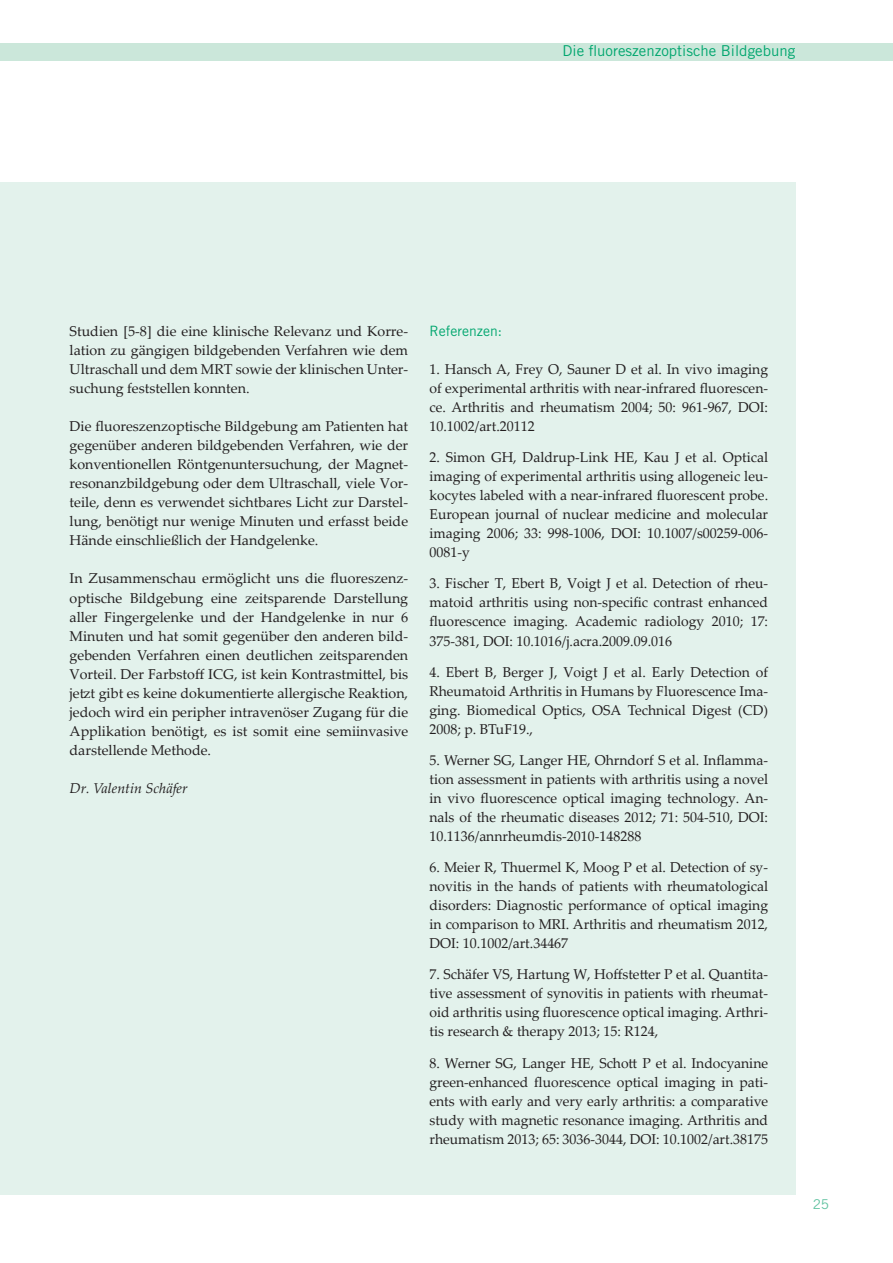
<style>
.page{position:relative;width:893px;height:1263px;background:#fff}
.page>*{position:absolute;margin:0;border:0;box-sizing:border-box;transform-origin:0 0}
.t1{font:15px "Trade Gothic LT Std";color:#00a66e}
.t2{font:14.25px/19px "Palatino Linotype";color:#231f20;text-align:justify}
.t3{font:italic 14.25px "Palatino Linotype";color:#231f20}
.t4{font:14.25px "Trade Gothic LT Std";color:#00a66e}
.t5{font:13.5px "Trade Gothic LT Std";color:#60c2a0}
</style>
<div class="page">
<div style="left:0;top:44px;width:893px;height:17px;background:#cbe7da"></div>
<div style="left:0;top:182px;width:795px;height:1013px;background:#e3f2ec"></div>
<p class="t1" style="left:563px;top:42px;width:234px">Die fluoreszenzoptische Bildgebung</p>
<p class="t2" style="left:70px;top:321px;width:340px">Studien [5-8] die eine klinische Relevanz und Korre&shy;lation zu gängigen bildgebenden Verfahren wie dem Ultraschall und dem MRT sowie der klinischen Unter&shy;suchung feststellen konnten.</p>
<p class="t2" style="left:70px;top:416px;width:340px">Die fluoreszenzoptische Bildgebung am Patienten hat gegenüber anderen bildgebenden Verfahren, wie der konventionellen Röntgenuntersuchung, der Magnet&shy;resonanzbildgebung oder dem Ultraschall, viele Vor&shy;teile, denn es verwendet sichtbares Licht zur Darstel&shy;lung, benötigt nur wenige Minuten und erfasst beide Hände einschließlich der Handgelenke.</p>
<p class="t2" style="left:70px;top:568px;width:340px">In Zusammenschau ermöglicht uns die fluoreszenz&shy;optische Bildgebung eine zeitsparende Darstellung aller Fingergelenke und der Handgelenke in nur 6<br>Minuten und hat somit gegenüber den anderen bild&shy;gebenden Verfahren einen deutlichen zeitsparenden Vorteil. Der Farbstoff ICG, ist kein Kontrastmittel, bis jetzt gibt es keine dokumentierte allergische Reaktion, jedoch wird ein peripher intravenöser Zugang für die Applikation benötigt, es ist somit eine semiinvasive darstellende Methode.</p>
<p class="t3" style="left:70px;top:778px;width:120px">Dr. Valentin Schäfer</p>
<p class="t4" style="left:429px;top:322px;width:74px">Referenzen:</p>
<p class="t2" style="left:429px;top:359px;width:340px">1. Hansch A, Frey O, Sauner D et al. In vivo imaging of experimental arthritis with near-infrared fluorescen&shy;ce. Arthritis and rheumatism 2004; 50: 961-967, DOI:<br>10.1002/art.20112</p>
<p class="t2" style="left:429px;top:447px;width:340px">2. Simon GH, Daldrup-Link HE, Kau J et al. Optical imaging of experimental arthritis using allogeneic leu&shy;kocytes labeled with a near-infrared fluorescent probe.<br>European journal of nuclear medicine and molecular imaging 2006; 33: 998-1006, DOI: 10.1007/s00259-006- 0081-y</p>
<p class="t2" style="left:429px;top:573px;width:340px">3. Fischer T, Ebert B, Voigt J et al. Detection of rheu&shy;matoid arthritis using non-specific contrast enhanced fluorescence imaging. Academic radiology 2010; 17:<br>375-381, DOI: 10.1016/j.acra.2009.09.016</p>
<p class="t2" style="left:429px;top:662px;width:340px">4. Ebert B, Berger J, Voigt J et al. Early Detection of Rheumatoid Arthritis in Humans by Fluorescence Ima&shy;ging. Biomedical Optics, OSA Technical Digest (CD)<br>2008; p. BTuF19.,</p>
<p class="t2" style="left:429px;top:750px;width:340px">5. Werner SG, Langer HE, Ohrndorf S et al. Inflamma&shy;tion assessment in patients with arthritis using a novel in vivo fluorescence optical imaging technology. An&shy;nals of the rheumatic diseases 2012; 71: 504-510, DOI:<br>10.1136/annrheumdis-2010-148288</p>
<p class="t2" style="left:429px;top:857px;width:340px">6. Meier R, Thuermel K, Moog P et al. Detection of sy&shy;novitis in the hands of patients with rheumatological disorders: Diagnostic performance of optical imaging in comparison to MRI. Arthritis and rheumatism 2012, DOI: 10.1002/art.34467</p>
<p class="t2" style="left:429px;top:964px;width:340px">7. Schäfer VS, Hartung W, Hoffstetter P et al. Quantita&shy;tive assessment of synovitis in patients with rheumat&shy;oid arthritis using fluorescence optical imaging. Arthri&shy;tis research &amp; therapy 2013; 15: R124,</p>
<p class="t2" style="left:429px;top:1052px;width:340px">8. Werner SG, Langer HE, Schott P et al. Indocyanine green-enhanced fluorescence optical imaging in pati&shy;ents with early and very early arthritis: a comparative study with magnetic resonance imaging. Arthritis and rheumatism 2013; 65: 3036-3044, DOI: 10.1002/art.38175</p>
<p class="t5" style="left:813px;top:1196px;width:18px">25</p>
</div>
